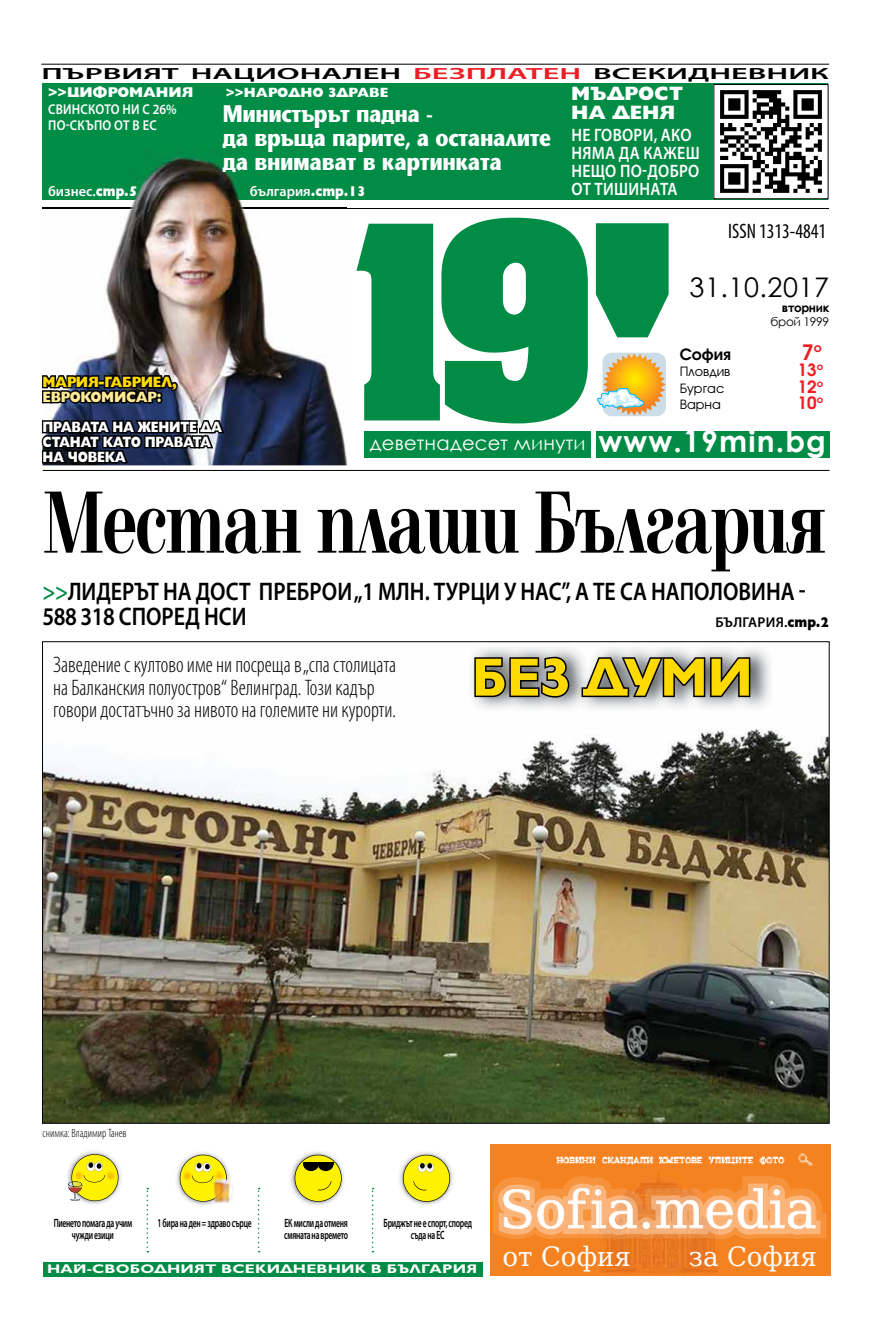
<style>
.page{position:relative;width:893px;height:1340px;background:#fff}
.page>*{position:absolute;margin:0;border:0;box-sizing:border-box;transform-origin:0 0}
.t1{font:700 91.5px "Elfin CYR";letter-spacing:-.025em;color:#000;scale:.72 1}
.t2{font:700 54px "Gilt";letter-spacing:-.01em;color:#ffda00}
.t3{font:52.35px "DejaVu Serif";color:#fff}
.t4{font:700 29.85px "Century Gothic";letter-spacing:.04em;color:#fff}
.t5{font:27px "Century Gothic";letter-spacing:.02em;color:#000}
.t6{font:26.85px "DejaVu Serif";color:#fff}
.t7{font:600 25.5px/25.5px "Myriad Pro";color:#000;scale:.86 1}
.t8{font:24px/24px "Stone Sans";letter-spacing:-.01em;color:#fff;scale:.86 1}
.t9{font:300 condensed 22.5px/22.5px "Myriad Pro";color:#000;scale:.95 1}
.t10{font:700 22.35px "Avanti CYR";color:#ed1d24}
.t11{font:condensed 21px "Myriad Pro";color:#000;scale:.95 1}
.t12{font:19.5px "Century Gothic";letter-spacing:.01em;color:#fff}
.t13{font:800 19.5px/19.5px "Gilt";color:#fff}
.t14{font:600 18px/18px "Myriad Pro";letter-spacing:.02em;color:#fff;scale:.88 1}
.t15{font:700 17.85px "Avanti CYR";color:#ed1d24}
.t16{font:700 16.35px "Avanti CYR";color:#000}
.t17{font:600 16.2px "Myriad Pro";color:#000;scale:2 1}
.t18{font:800 15px/15px "Gilt";letter-spacing:-.02em;color:#fff;scale:.82 1}
.t19{font:800 15px "Gilt";letter-spacing:-.02em;color:#ffda00;scale:.89 1}
.t20{font:800 15px "Gilt";letter-spacing:-.02em;color:#ffea95;scale:.89 1}
.t21{font:600 14.25px/16.5px "Myriad Pro";letter-spacing:.005em;color:#fff;scale:.88 1}
.t22{font:600 14.25px "Myriad Pro";letter-spacing:.005em;color:#fff}
.t23{font:600 14.25px "Myriad Pro";letter-spacing:.02em;color:#000}
.t24{font:800 14.25px "Gilt";color:#fff}
.t25{font:800 13.5px "Gilt";color:#fff}
.t26{font:13.35px "Avanti CYR";color:#000}
.t27{font:700 12.6px "Gilt";letter-spacing:.01em;color:#fff;scale:1.26 1}
.t28{font:600 12px/12px "Myriad Pro";letter-spacing:-.03em;color:#000;text-align:center;scale:.63 1}
.t29{font:300 condensed 12px "Myriad Pro";color:#000;scale:.95 1}
.t30{font:12px "Century Gothic";letter-spacing:-.03em;color:#000}
.t31{font:700 12px "Century Gothic";letter-spacing:-.03em;color:#000}
.s1{color:#ed1d24}
.s2{font-family:"Gilt";font-weight:800}
.s3{color:#008c44}
</style>
<div class="page">
<svg style="left:596px;top:223px;width:73px;height:114px;background:#1d9959"></svg>
<div style="left:364px;top:431px;width:465px;height:27px;background:#008c44"></div>
<div style="left:591px;top:426px;width:5px;height:34px;background:#fff"></div>
<hr style="left:43px;top:208px;width:786px;height:1px;background:#000">
<svg style="left:356px;top:218px;width:232px;height:205px"></svg>
<hr style="left:43px;top:470px;width:786px;height:1px;background:#000">
<hr style="left:41px;top:64px;width:788px;height:1px;background:#000">
<div style="left:43px;top:83px;width:785px;height:117px;background:#008c44"></div>
<div style="left:714px;top:84px;width:114px;height:115px;background:#fff"></div>
<img style="left:720px;top:90px;width:102px;height:103px">
<svg style="left:602px;top:353px;width:64px;height:63px"></svg>
<img style="left:603px;top:353px;width:62px;height:63px">
<svg style="left:597px;top:388px;width:47px;height:21px"></svg>
<img style="left:43px;top:151px;width:304px;height:314px">
<img style="left:43px;top:208px;width:304px;height:1px">
<svg style="left:42px;top:370px;width:137px;height:36px;background:#262934"></svg>
<svg style="left:41px;top:413px;width:185px;height:52px;background:#242a38"></svg>
<img style="left:176px;top:1152px;width:54px;height:53px">
<img style="left:213px;top:1177px;width:20px;height:25px">
<svg style="left:180px;top:1154px;width:47px;height:47px;background:#e8d83b"></svg>
<img style="left:67px;top:1151px;width:54px;height:53px">
<svg style="left:68px;top:1154px;width:50px;height:47px;background:#e4d843"></svg>
<img style="left:399px;top:1152px;width:54px;height:53px">
<svg style="left:403px;top:1154px;width:47px;height:47px;background:#e8df3a"></svg>
<img style="left:290px;top:1151px;width:54px;height:54px">
<svg style="left:295px;top:1154px;width:47px;height:47px;background:#d5cd32"></svg>
<hr style="left:303px;top:1162px;width:31px;height:1px;background:#000">
<div style="left:43px;top:1262px;width:440px;height:14px;background:#008c44"></div>
<div style="left:490px;top:1144px;width:340px;height:131px;background:#f58220"></div>
<img style="left:556px;top:1153px;width:257px;height:13px">
<img style="left:600px;top:1172px;width:118px;height:104px">
<svg style="left:492px;top:1176px;width:334px;height:62px"></svg>
<svg style="left:147px;top:1187px;width:1px;height:65px"></svg>
<svg style="left:258px;top:1187px;width:2px;height:65px"></svg>
<svg style="left:372px;top:1187px;width:2px;height:65px"></svg>
<img style="left:44px;top:729px;width:784px;height:392px">
<img style="left:471px;top:647px;width:300px;height:62px">
<svg style="left:473px;top:655px;width:98px;height:44px;background:#626365"></svg>
<svg style="left:580px;top:655px;width:172px;height:44px;background:#717273"></svg>
<p class="t17" style="left:42px;top:63px;width:395px">ПЪРВИЯТ НАЦИОНАЛЕН <span class="s1">БЕЗПЛАТЕН</span> ВСЕКИДНЕВНИК</p>
<p class="t24" style="left:48px;top:84px;width:147px">&gt;&gt;ЦИФРОМАНИЯ</p>
<p class="t21" style="left:48px;top:100px;width:148px">СВИНСКОТО НИ С 26%<br>ПО-СКЪПО ОТ В ЕС</p>
<p class="t22" style="left:48px;top:182px;width:91px">бизнес.<span class="s2">стр.5</span></p>
<p class="t25" style="left:226px;top:85px;width:164px">&gt;&gt;НАРОДНО ЗДРАВЕ</p>
<p class="t8" style="left:223px;top:102px;width:383px">Министърът падна -<br>да връща парите, а останалите да внимават в картинката</p>
<p class="t22" style="left:250px;top:182px;width:117px">българия<span class="s2">.стр.13</span></p>
<p class="t13" style="left:571px;top:84px;width:113px">МЪДРОСТ<br>НА ДЕНЯ</p>
<p class="t14" style="left:571px;top:126px;width:147px">НЕ ГОВОРИ, АКО<br>НЯМА ДА КАЖЕШ<br>НЕЩО ПО-ДОБРО<br>ОТ ТИШИНАТА</p>
<p class="t11" style="left:728px;top:218px;width:104px">ISSN 1313-4841</p>
<p class="t19" style="left:43px;top:373px;width:152px">МАРИЯ-ГАБРИЕЛ,</p>
<p class="t20" style="left:43px;top:388px;width:135px">ЕВРОКОМИСАР:</p>
<p class="t18" style="left:43px;top:419px;width:221px">ПРАВАТА НА ЖЕНИТЕ ДА<br>СТАНАТ КАТО ПРАВАТА<br>НА ЧОВЕКА</p>
<p class="t12" style="left:370px;top:429px;width:217px">деветнадесет минути</p>
<p class="t5" style="left:690px;top:268px;width:141px">31.10.2017</p>
<p class="t31" style="left:782px;top:298px;width:49px">вторник</p>
<p class="t30" style="left:771px;top:313px;width:60px">брой 1999</p>
<p class="t16" style="left:680px;top:344px;width:53px">София</p>
<p class="t10" style="left:802px;top:338px;width:21px">7<sup>о</sup></p>
<p class="t26" style="left:680px;top:364px;width:52px">Пловдив</p>
<p class="t15" style="left:798px;top:359px;width:27px">13<sup>о</sup></p>
<p class="t26" style="left:680px;top:380px;width:46px">Бургас</p>
<p class="t15" style="left:798px;top:375px;width:27px">12<sup>о</sup></p>
<p class="t26" style="left:680px;top:397px;width:43px">Варна</p>
<p class="t15" style="left:798px;top:392px;width:27px">10<sup>о</sup></p>
<h3 class="t4" style="left:598px;top:419px;width:229px">www.19min.bg</h3>
<h1 class="t1" style="left:43px;top:473px;width:1089px">Местан плаши България</h1>
<p class="t7" style="left:43px;top:578px;width:889px"><span class="s3">&gt;&gt;</span>ЛИДЕРЪТ НА ДОСТ ПРЕБРОИ „1 МЛН. ТУРЦИ У НАС”, А ТЕ СА НАПОЛОВИНА -<br>588 318 СПОРЕД НСИ</p>
<h2 class="t2" style="left:472px;top:647px;width:283px">БЕЗ ДУМИ</h2>
<p class="t23" style="left:715px;top:613px;width:115px">БЪЛГАРИЯ.<span class="s2">стр.2</span></p>
<p class="t9" style="left:53px;top:653px;width:363px">Заведение с култово име ни посреща в „спа столицата на Балканския полуостров“ Велинград. Този кадър говори достатъчно за нивото на големите ни курорти.</p>
<p class="t29" style="left:43px;top:1126px;width:90px">снимка: Владимир Танев</p>
<p class="t28" style="left:54px;top:1216px;width:126px">Пиенето помага да учим чужди езици</p>
<p class="t28" style="left:157px;top:1216px;width:151px">1 бира на ден = здраво сърце</p>
<p class="t28" style="left:284px;top:1216px;width:103px;text-align:left">ЕК мисли да отменя смяната на времето</p>
<p class="t28" style="left:384px;top:1216px;width:142px">Бриджът не е спорт, според съда на ЕС</p>
<p class="t27" style="left:47px;top:1261px;width:343px">НАЙ-СВОБОДНИЯТ ВСЕКИДНЕВНИК В БЪЛГАРИЯ</p>
<h3 class="t3" style="left:499px;top:1169px;width:319px">Sof .med a</h3>
<h3 class="t3" style="left:590px;top:1169px;width:49px">ia</h3>
<h3 class="t3" style="left:769px;top:1169px;width:18px">i</h3>
<p class="t6" style="left:503px;top:1236px;width:130px">от София</p>
<p class="t6" style="left:689px;top:1236px;width:129px">за София</p>
</div>
